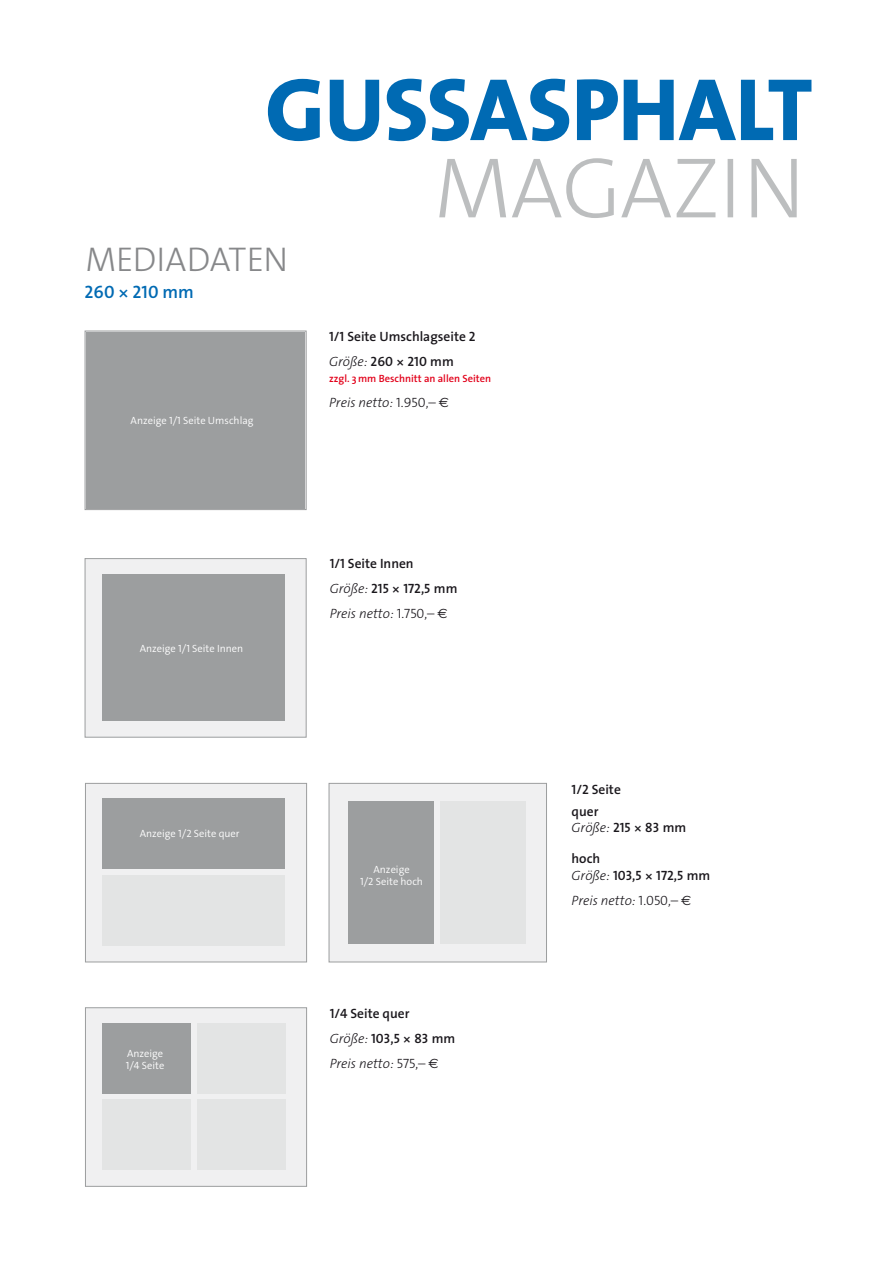
<style>
.page{position:relative;width:893px;height:1263px;background:#fff}
.page>*{position:absolute;margin:0;border:0;box-sizing:border-box;transform-origin:0 0}
.t1{font:300 34.5px "The Sans Os F";letter-spacing:-.005em;color:#87888a}
.t2{font:18px "The Sans Semi Bold Caps";color:#006ab3}
.t3{font:italic 300 13.5px "The Sans Os F";color:#1a171c}
.t4{font:13.5px "The Sans Semi Bold Caps";color:#1a171c}
.t5{font:600 13.5px/22.4px "The Sans";color:#1a171c}
.t6{font:300 10.5px/12.6px "The Sans Os F";color:#fff;text-align:center}
.t7{font:600 10.5px "The Sans";color:#e2001a}
.s1{font-family:"The Sans";font-weight:600}
.s2{font-family:"The Sans Semi Bold Caps";font-weight:400}
.s3{font-family:"The Sans Os F";font-weight:300;font-style:italic}
.s4{font-style:normal}
.s5{font-family:"Euro Sans";font-weight:400;font-style:normal}
.s6{font-family:"The Sans Semi Bold Caps";font-weight:400;font-style:normal}
.s7{font-family:"The Sans";font-weight:600;font-style:normal}
</style>
<div class="page">
<svg style="left:85px;top:331px;width:222px;height:179px"></svg>
<div style="left:87px;top:332px;width:218px;height:176px;background:#9c9e9f"></div>
<div style="left:85px;top:558px;width:222px;height:180px;background:#f0f0f1;border:1px solid #9c9e9f"></div>
<div style="left:102px;top:574px;width:183px;height:147px;background:#9c9e9f"></div>
<div style="left:85px;top:783px;width:222px;height:179px;background:#f0f0f1;border:1px solid #9c9e9f"></div>
<div style="left:102px;top:799px;width:183px;height:70px;background:#9c9e9f"></div>
<div style="left:102px;top:875px;width:183px;height:70px;background:#e3e4e4"></div>
<div style="left:329px;top:783px;width:218px;height:179px;background:#f0f0f1;border:1px solid #9c9e9f"></div>
<div style="left:440px;top:801px;width:86px;height:142px;background:#e3e4e4"></div>
<div style="left:348px;top:801px;width:86px;height:142px;background:#9c9e9f"></div>
<div style="left:85px;top:1007px;width:222px;height:180px;background:#f0f0f1;border:1px solid #9c9e9f"></div>
<div style="left:102px;top:1023px;width:88px;height:71px;background:#9c9e9f"></div>
<div style="left:102px;top:1099px;width:88px;height:71px;background:#e3e4e4"></div>
<div style="left:197px;top:1023px;width:88px;height:71px;background:#e3e4e4"></div>
<div style="left:197px;top:1099px;width:88px;height:71px;background:#e3e4e4"></div>
<svg style="left:439px;top:158px;width:358px;height:60px"></svg>
<svg style="left:268px;top:79px;width:543px;height:62px"></svg>
<h1 class="t1" style="left:85px;top:237px;width:204px">MEDIADATEN</h1>
<h2 class="t2" style="left:85px;top:276px;width:111px">260 × 210 <span class="s1">mm</span></h2>
<p class="t6" style="left:131px;top:414px;width:124px">Anzeige 1/1 Seite Umschlag</p>
<p class="t5" style="left:329px;top:325px;width:148px"><span class="s2">1/1</span> Seite Umschlagseite <span class="s2">2</span></p>
<p class="t4" style="left:329px;top:350px;width:126px"><span class="s3">Größe:</span> 260 × 210 <span class="s1">mm</span></p>
<p class="t7" style="left:329px;top:370px;width:164px">zzgl. 3mm Beschnitt an allen Seiten</p>
<p class="t3" style="left:329px;top:394px;width:121px">Preis netto: <span class="s4">1.950,–</span> <span class="s5">E</span></p>
<p class="t6" style="left:140px;top:642px;width:105px">Anzeige 1/1 Seite Innen</p>
<p class="t5" style="left:330px;top:552px;width:86px"><span class="s2">1/1</span> Seite Innen</p>
<p class="t4" style="left:330px;top:577px;width:129px"><span class="s3">Größe:</span> 215 × 172,5 <span class="s1">mm</span></p>
<p class="t3" style="left:330px;top:605px;width:119px">Preis netto: <span class="s4">1.750,–</span> <span class="s5">E</span></p>
<p class="t6" style="left:140px;top:827px;width:101px">Anzeige 1/2 Seite quer</p>
<p class="t6" style="left:126px;top:1047px;width:40px;text-align:left">Anzeige<br>1/4 Seite</p>
<p class="t6" style="left:360px;top:863px;width:64px">Anzeige<br>1/2 Seite hoch</p>
<p class="t5" style="left:330px;top:1002px;width:81px"><span class="s2">1/4</span> Seite quer</p>
<p class="t4" style="left:330px;top:1027px;width:127px"><span class="s3">Größe:</span> 103,5 × 83 <span class="s1">mm</span></p>
<p class="t3" style="left:330px;top:1054px;width:110px">Preis netto: <span class="s4">575,–</span> <span class="s5">E</span></p>
<p class="t5" style="left:572px;top:777px;width:51px"><span class="s2">1/2</span> Seite quer</p>
<p class="t3" style="left:572px;top:819px;width:116px">Größe: <span class="s6">215 × 83</span> <span class="s7">mm</span></p>
<p class="t5" style="left:572px;top:847px;width:30px">hoch</p>
<p class="t4" style="left:572px;top:864px;width:140px"><span class="s3">Größe:</span> 103,5 × 172,5 <span class="s1">mm</span></p>
<p class="t3" style="left:572px;top:891px;width:121px">Preis netto: <span class="s4">1.050,–</span> <span class="s5">E</span></p>
</div>
